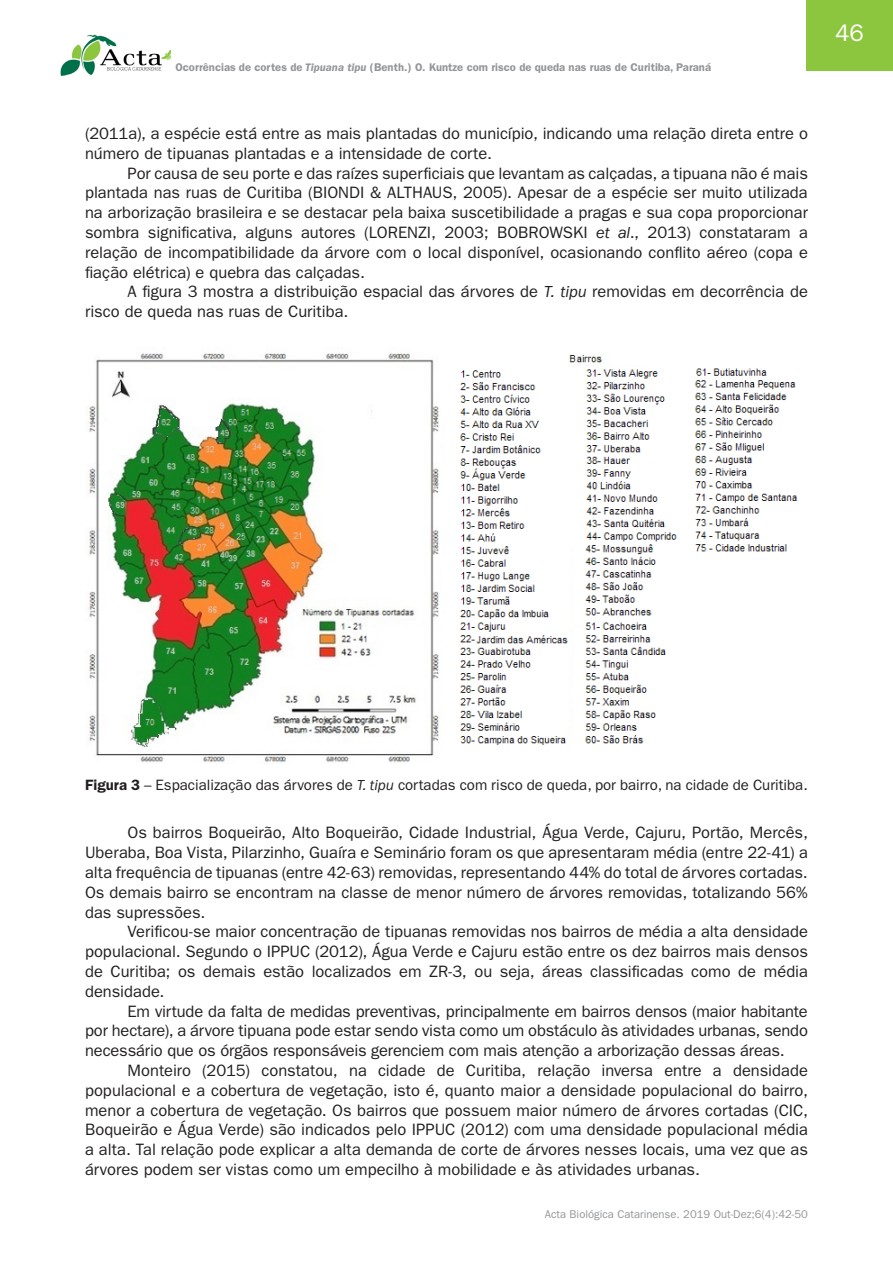
<style>
.page{position:relative;width:893px;height:1263px;background:#fff}
.page>*{position:absolute;margin:0;border:0;box-sizing:border-box;transform-origin:0 0}
.t1{font:24px "ITC Franklin Gothic Std";color:#fff}
.t2{font:16.5px/19.8px "ITC Franklin Gothic Std";color:#231f20;text-align:justify}
.ACTA_tabelas_e_figur{font:15px "ITC Franklin Gothic Std";color:#231f20}
.t3{font:600 11.25px "ITC Franklin Gothic Std";color:#939598}
.t4{font:11.25px "ITC Franklin Gothic Std";color:#939598}
.s1{font-style:italic}
.s2{font-weight:600}
</style>
<div class="page">
<img style="left:60px;top:34px;width:112px;height:42px">
<div style="left:806px;top:0;width:87px;height:71px;background:#8cc63e"></div>
<img style="left:89px;top:353px;width:709px;height:410px">
<p class="t3" style="left:175px;top:60px;width:537px">Ocorrências de cortes de <span class="s1">Tipuana tipu</span> (Benth.) O. Kuntze com risco de queda nas ruas de Curitiba, Paraná</p>
<p class="t2" style="left:85px;top:124px;width:724px">(2011a), a espécie está entre as mais plantadas do município, indicando uma relação direta entre o número de tipuanas plantadas e a intensidade de corte.</p>
<p class="t2" style="left:85px;top:163px;width:724px;text-indent:43px">Por causa de seu porte e das raízes superficiais que levantam as calçadas, a tipuana não é mais plantada nas ruas de Curitiba (BIONDI &amp; ALTHAUS, 2005). Apesar de a espécie ser muito utilizada na arborização brasileira e se destacar pela baixa suscetibilidade a pragas e sua copa proporcionar sombra significativa, alguns autores (LORENZI, 2003; BOBROWSKI <span class="s1">et al</span>., 2013) constataram a relação de incompatibilidade da árvore com o local disponível, ocasionando conflito aéreo (copa e fiação elétrica) e quebra das calçadas.</p>
<p class="t2" style="left:85px;top:282px;width:724px;text-indent:43px">A figura 3 mostra a distribuição espacial das árvores de <span class="s1">T. tipu</span> removidas em decorrência de risco de queda nas ruas de Curitiba.</p>
<h1 class="t1" style="left:835px;top:19px;width:30px">46</h1>
<p class="ACTA_tabelas_e_figur" style="left:85px;top:776px;width:724px"><span class="s2">Figura 3</span> – Espacialização das árvores de <span class="s1">T. tipu</span> cortadas com risco de queda, por bairro, na cidade de Curitiba.</p>
<p class="t2" style="left:85px;top:823px;width:724px;text-indent:43px">Os bairros Boqueirão, Alto Boqueirão, Cidade Industrial, Água Verde, Cajuru, Portão, Mercês, Uberaba, Boa Vista, Pilarzinho, Guaíra e Seminário foram os que apresentaram média (entre 22-41) a alta frequência de tipuanas (entre 42-63) removidas, representando 44% do total de árvores cortadas.<br>Os demais bairro se encontram na classe de menor número de árvores removidas, totalizando 56% das supressões.</p>
<p class="t2" style="left:85px;top:922px;width:724px;text-indent:43px">Verificou-se maior concentração de tipuanas removidas nos bairros de média a alta densidade populacional. Segundo o IPPUC (2012), Água Verde e Cajuru estão entre os dez bairros mais densos de Curitiba; os demais estão localizados em ZR-3, ou seja, áreas classificadas como de média densidade.</p>
<p class="t2" style="left:85px;top:1001px;width:724px;text-indent:43px">Em virtude da falta de medidas preventivas, principalmente em bairros densos (maior habitante por hectare), a árvore tipuana pode estar sendo vista como um obstáculo às atividades urbanas, sendo necessário que os órgãos responsáveis gerenciem com mais atenção a arborização dessas áreas.</p>
<p class="t2" style="left:85px;top:1060px;width:724px;text-indent:43px">Monteiro (2015) constatou, na cidade de Curitiba, relação inversa entre a densidade populacional e a cobertura de vegetação, isto é, quanto maior a densidade populacional do bairro, menor a cobertura de vegetação. Os bairros que possuem maior número de árvores cortadas (CIC, Boqueirão e Água Verde) são indicados pelo IPPUC (2012) com uma densidade populacional média a alta. Tal relação pode explicar a alta demanda de corte de árvores nesses locais, uma vez que as árvores podem ser vistas como um empecilho à mobilidade e às atividades urbanas.</p>
<p class="t4" style="left:545px;top:1207px;width:265px">Acta Biológica Catarinense. 2019 Out-Dez;6(4):42-50</p>
</div>
